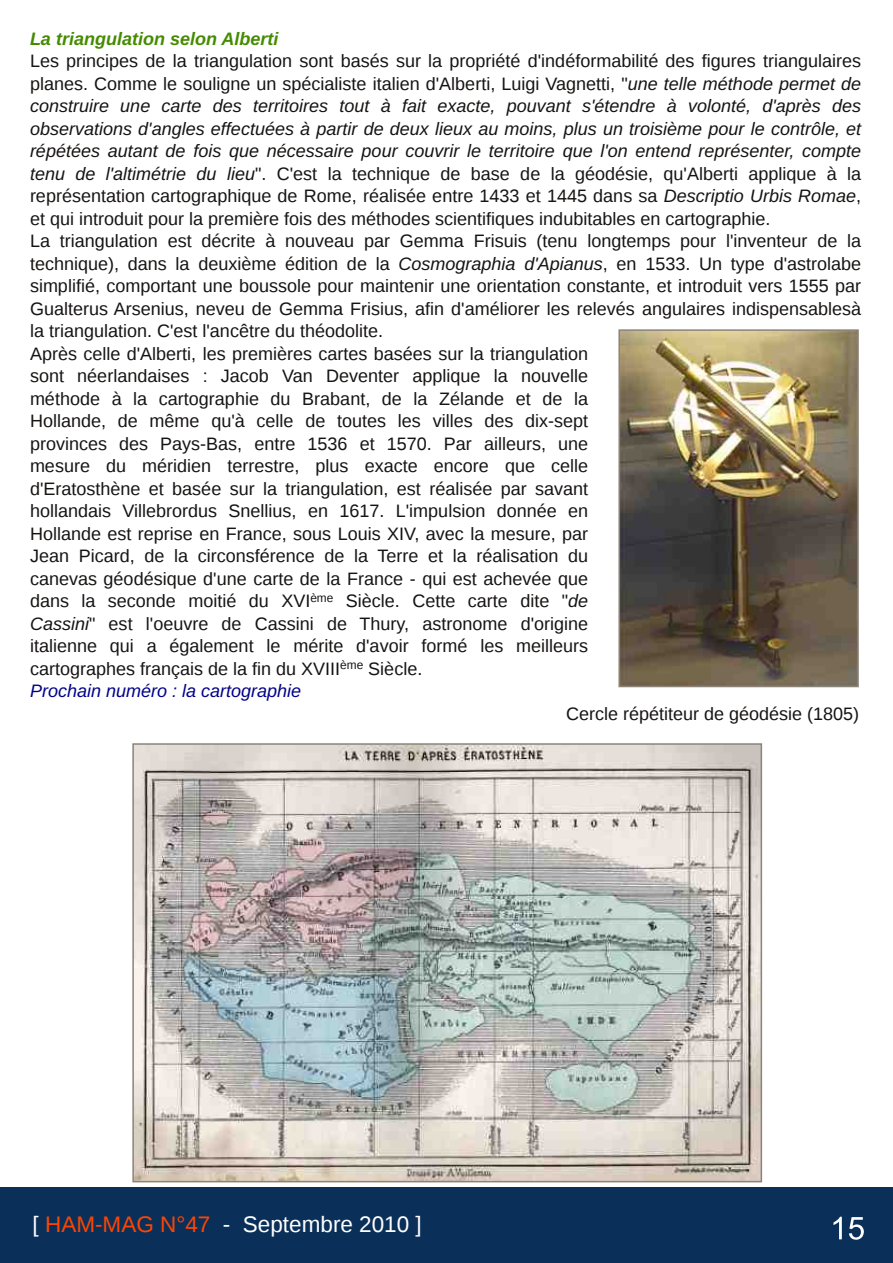
<style>
.page{position:relative;width:893px;height:1263px;background:#fff}
.page>*{position:absolute;margin:0;border:0;box-sizing:border-box;transform-origin:0 0}
.t1{font:22.5px "Liberation Sans";color:#fff}
.t2{font:18px/22.5px "Liberation Sans";color:#161413}
.t3{font:italic 700 18px "Liberation Sans";color:#458b00}
.s1{font-style:italic}
.s2{font-style:italic;color:#00008b}
.s3{color:#f40}
</style>
<div class="page">
<div style="left:0;top:1187px;width:892px;height:75px;background:#0a3059"></div>
<svg style="left:833px;top:1217px;width:9px;height:22px"></svg>
<svg style="left:849px;top:1217px;width:15px;height:23px"></svg>
<img style="left:621px;top:332px;width:235px;height:352px">
<div style="left:618px;top:329px;width:241px;height:358px;border:2px solid #8b8378"></div>
<img style="left:135px;top:746px;width:624px;height:433px">
<div style="left:132px;top:743px;width:630px;height:439px;border:2px solid #8b8378"></div>
<p class="t3" style="left:30px;top:28px;width:250px">La triangulation selon Alberti</p>
<p class="t2" style="left:30px;top:50px;width:833px">Les principes de la triangulation sont basés sur la propriété d'indéformabilité des figures triangulaires planes. Comme le souligne un spécialiste italien d'Alberti, Luigi Vagnetti, "<span class="s1">une telle méthode permet de construire une carte des territoires tout à fait exacte, pouvant s'étendre à volonté, d'après des observations d'angles effectuées à partir de deux lieux au moins, plus un troisième pour le contrôle, et répétées autant de fois que nécessaire pour couvrir le territoire que l'on entend représenter, compte tenu de l'altimétrie du lieu</span>". C'est la technique de base de la géodésie, qu'Alberti applique à la représentation cartographique de Rome, réalisée entre 1433 et 1445 dans sa <span class="s1">Descriptio Urbis Romae</span>, et qui introduit pour la première fois des méthodes scientifiques indubitables en cartographie.<br>La triangulation est décrite à nouveau par Gemma Frisuis (tenu longtemps pour l'inventeur de la technique), dans la deuxième édition de la <span class="s1">Cosmographia d'Apianus</span>, en 1533. Un type d'astrolabe simplifié, comportant une boussole pour maintenir une orientation constante, et introduit vers 1555 par Gualterus Arsenius, neveu de Gemma Frisius, afin d'améliorer les relevés angulaires indispensablesà la triangulation. C'est l'ancêtre du théodolite.<br>Après celle d'Alberti, les premières cartes basées sur la triangulation<br>sont néerlandaises : Jacob Van Deventer applique la nouvelle<br>méthode à la cartographie du Brabant, de la Zélande et de la<br>Hollande, de même qu'à celle de toutes les villes des dix-sept<br>provinces des Pays-Bas, entre 1536 et 1570. Par ailleurs, une<br>mesure du méridien terrestre, plus exacte encore que celle<br>d'Eratosthène et basée sur la triangulation, est réalisée par savant<br>hollandais Villebrordus Snellius, en 1617. L'impulsion donnée en<br>Hollande est reprise en France, sous Louis XIV, avec la mesure, par<br>Jean Picard, de la circonsférence de la Terre et la réalisation du<br>canevas géodésique d'une carte de la France - qui est achevée que<br>dans la seconde moitié du XVI<sup>ème</sup> Siècle. Cette carte dite "<span class="s1">de<br>Cassini</span>" est l'oeuvre de Cassini de Thury, astronome d'origine<br>italienne qui a également le mérite d'avoir formé les meilleurs<br>cartographes français de la fin du XVIII<sup>ème</sup> Siècle.<br><span class="s2">Prochain numéro : la cartographie</span></p>
<p class="t2" style="left:566px;top:702px;width:295px">Cercle répétiteur de géodésie (1805)</p>
<p class="t1" style="left:33px;top:1211px;width:391px">[ <span class="s3">HAM-MAG N°47</span> - Septembre 2010 ]</p>
</div>
